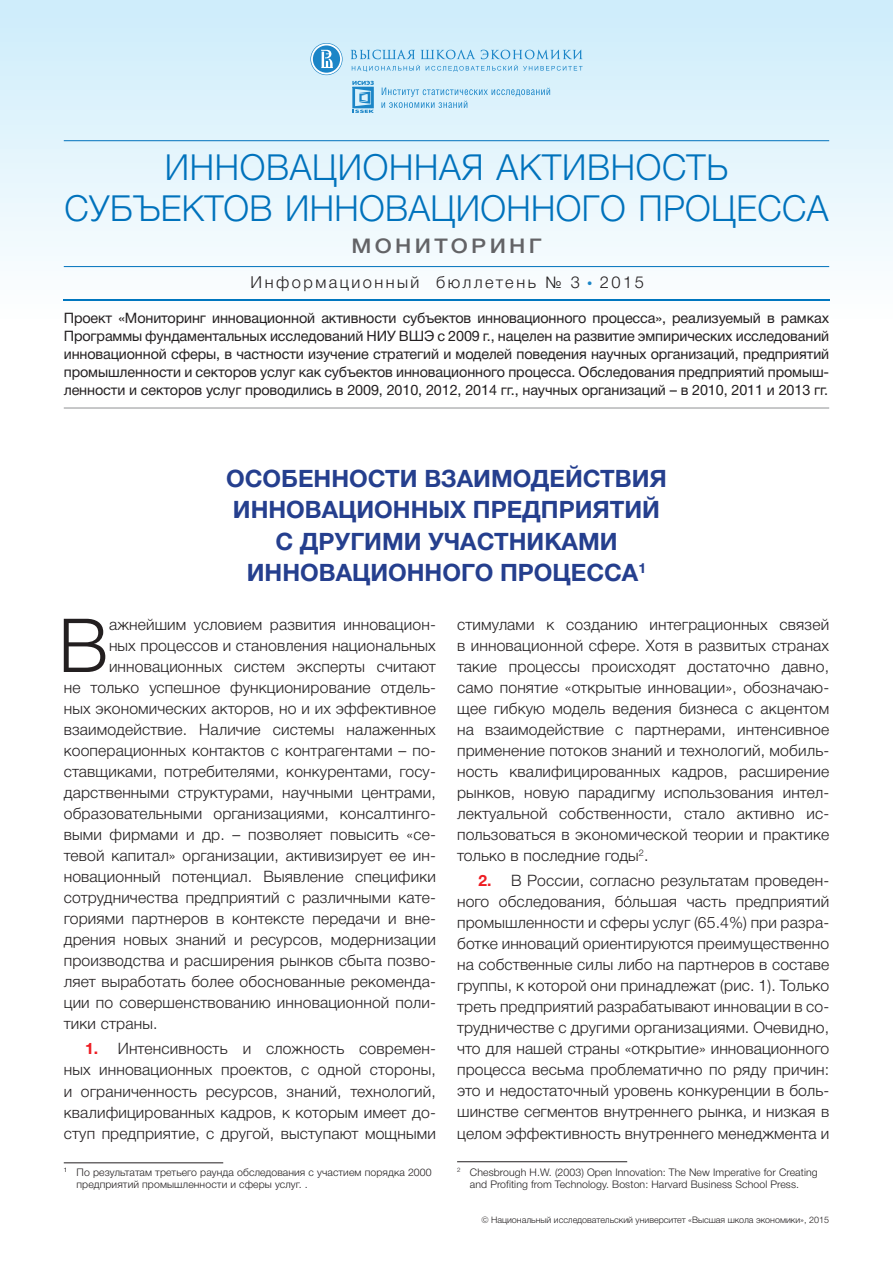
<style>
.page{position:relative;width:893px;height:1263px;background:#fff}
.page>*{position:absolute;margin:0;border:0;box-sizing:border-box;transform-origin:0 0}
.t1{font:300 74.7px "Helvetica Neue Cyr";color:#231f20}
.t2{font:300 36px/41.7px "Helvetica Neue Cyr";letter-spacing:.01em;color:#0072bc;text-align:center;scale:.96 1}
.t3{font:700 24px/31.5px "Helvetica Neue Cyr";color:#253f8e;text-align:center}
.t4{font:500 20.25px "Helvetica Neue Cyr";letter-spacing:.15em;color:#636366;scale:1.11 1}
.t5{font:300 16.5px "Helvetica Neue Cyr";letter-spacing:.15em;color:#231f20}
.t6{font:300 15.75px/21px "Helvetica Neue Cyr";letter-spacing:.01em;color:#231f20;text-align:justify}
.t7{font:14.4px/18px "Helvetica Neue Cyr";letter-spacing:-.01em;color:#231f20;text-align:justify}
.t8{font:300 10.5px/12px "Helvetica Neue Cyr";letter-spacing:.01em;color:#231f20;text-align:center}
.t9{font:300 9px "Helvetica Neue Cyr";color:#231f20}
.s1{font-size:10.5px;color:#1b85c7}
.s2{font-weight:700;color:#ee1d23}
</style>
<div class="page">
<svg style="left:624px;top:896px;width:7px;height:11px"></svg>
<hr style="left:457px;top:1161px;width:170px;height:1px;background:#231f20">
<hr style="left:64px;top:408px;width:765px;height:1px;background:#8f9194">
<svg style="left:0;top:0;width:893px;height:301px"></svg>
<hr style="left:64px;top:299px;width:765px;height:1px;background:#0077bf">
<hr style="left:64px;top:140px;width:765px;height:1px;background:#0072bc">
<hr style="left:64px;top:266px;width:765px;height:1px;background:#0072bc">
<svg style="left:310px;top:43px;width:33px;height:32px"></svg>
<svg style="left:311px;top:44px;width:31px;height:31px"></svg>
<svg style="left:351px;top:50px;width:232px;height:22px;background:#b6ddf2"></svg>
<svg style="left:313px;top:45px;width:27px;height:28px"></svg>
<svg style="left:381px;top:88px;width:169px;height:20px;background:#bfe1f3"></svg>
<svg style="left:352px;top:81px;width:22px;height:32px"></svg>
<hr style="left:64px;top:1162px;width:159px;height:1px;background:#231f20">
<h2 class="t2" style="left:64px;top:146px;width:797px">ИННОВАЦИОННАЯ АКТИВНОСТЬ<br>СУБЪЕКТОВ ИННОВАЦИОННОГО ПРОЦЕССА</h2>
<p class="t4" style="left:351px;top:235px;width:173px">МОНИТОРИНГ</p>
<p class="t5" style="left:251px;top:273px;width:395px">Информационный бюллетень № 3 <span class="s1">•</span> 2015</p>
<p class="t7" style="left:64px;top:309px;width:767px">Проект «Мониторинг инновационной активности субъектов инновационного процесса», реализуемый в рамках Программы фундаментальных исследований НИУ ВШЭ с 2009 г., нацелен на развитие эмпирических исследований инновационной сферы, в частности изучение стратегий и моделей поведения научных организаций, предприятий промышленности и секторов услуг как субъектов инновационного процесса. Обследования предприятий промыш&shy;ленности и секторов услуг проводились в 2009, 2010, 2012, 2014 гг., научных организаций – в 2010, 2011 и 2013 гг.</p>
<h3 class="t3" style="left:226px;top:463px;width:442px">ОСОБЕННОСТИ ВЗАИМОДЕЙСТВИЯ<br>ИННОВАЦИОННЫХ ПРЕДПРИЯТИЙ<br>С ДРУГИМИ УЧАСТНИКАМИ<br>ИННОВАЦИОННОГО ПРОЦЕССА<sup>1</sup></h3>
<h1 class="t1" style="left:58px;top:605px;width:51px">В</h1>
<p class="t6" style="left:109px;top:614px;width:328px">ажнейшим условием развития инновацион-</p>
<p class="t6" style="left:109px;top:635px;width:328px">ных процессов и становления национальных</p>
<p class="t6" style="left:109px;top:656px;width:328px">инновационных систем эксперты считают</p>
<p class="t6" style="left:64px;top:677px;width:374px">не только успешное функционирование отдель-</p>
<p class="t6" style="left:64px;top:698px;width:374px">ных экономических акторов, но и их эффективное</p>
<p class="t6" style="left:64px;top:719px;width:374px">взаимодействие. Наличие системы налаженных</p>
<p class="t6" style="left:64px;top:740px;width:374px">кооперационных контактов с контрагентами – по-</p>
<p class="t6" style="left:64px;top:761px;width:374px">ставщиками, потребителями, конкурентами, госу-</p>
<p class="t6" style="left:64px;top:782px;width:374px">дарственными структурами, научными центрами,</p>
<p class="t6" style="left:64px;top:803px;width:374px">образовательными организациями, консалтинго-</p>
<p class="t6" style="left:64px;top:824px;width:374px">выми фирмами и др. – позволяет повысить «се-</p>
<p class="t6" style="left:64px;top:845px;width:374px">тевой капитал» организации, активизирует ее ин-</p>
<p class="t6" style="left:64px;top:866px;width:374px">новационный потенциал. Выявление специфики</p>
<p class="t6" style="left:64px;top:887px;width:374px">сотрудничества предприятий с различными кате-</p>
<p class="t6" style="left:64px;top:908px;width:374px">гориями партнеров в контексте передачи и вне-</p>
<p class="t6" style="left:64px;top:929px;width:374px">дрения новых знаний и ресурсов, модернизации</p>
<p class="t6" style="left:64px;top:950px;width:374px">производства и расширения рынков сбыта позво-</p>
<p class="t6" style="left:64px;top:971px;width:374px">ляет выработать более обоснованные рекоменда-</p>
<p class="t6" style="left:64px;top:992px;width:374px">ции по совершенствованию инновационной поли-</p>
<p class="t6" style="left:64px;top:1013px;width:95px">тики страны.</p>
<p class="t6" style="left:64px;top:1038px;width:374px;text-indent:21px"><span class="s2">1.</span> Интенсивность и сложность современ&shy;ных инновационных проектов, с одной стороны, и ограниченность ресурсов, знаний, технологий, квалифицированных кадров, к которым имеет до&shy;ступ предприятие, с другой, выступают мощными</p>
<p class="t8" style="left:77px;top:1166px;width:357px;text-align:left;text-indent:-13px"><sup>1</sup> По результатам третьего раунда обследования с участием порядка 2000 предприятий промышленности и сферы услуг. .</p>
<p class="t6" style="left:457px;top:614px;width:374px">стимулами к созданию интеграционных связей в инновационной сфере. Хотя в развитых странах такие процессы происходят достаточно давно, само понятие «открытые инновации», обозначаю&shy;щее гибкую модель ведения бизнеса с акцентом на взаимодействие с партнерами, интенсивное применение потоков знаний и технологий, мобиль&shy;ность квалифицированных кадров, расширение рынков, новую парадигму использования интел&shy;лектуальной собственности, стало активно ис&shy;пользоваться в экономической теории и практике только в последние годы<sup>2</sup>.</p>
<p class="t6" style="left:457px;top:870px;width:374px;text-indent:21px"><span class="s2">2.</span> В России, согласно результатам проведен&shy;ного обследования, б льшая часть предприятий промышленности и сферы услуг (65.4%) при разра&shy;ботке инноваций ориентируются преимущественно на собственные силы либо на партнеров в составе группы, к которой они принадлежат (рис. 1). Только треть предприятий разрабатывают инновации в со&shy;трудничестве с другими организациями. Очевидно, что для нашей страны «открытие» инновационного процесса весьма проблематично по ряду причин: это и недостаточный уровень конкуренции в боль&shy;шинстве сегментов внутреннего рынка, и низкая в целом эффективность внутреннего менеджмента и</p>
<p class="t8" style="left:457px;top:1166px;width:362px"><sup>2</sup> Chesbrough H.W. (2003) Open Innovation: The New Imperative for Creating and Profiting from Technology. Boston: Harvard Business School Press.</p>
<p class="t9" style="left:481px;top:1214px;width:349px">© Национальный исследовательский университет «Высшая школа экономики», 2015</p>
</div>
